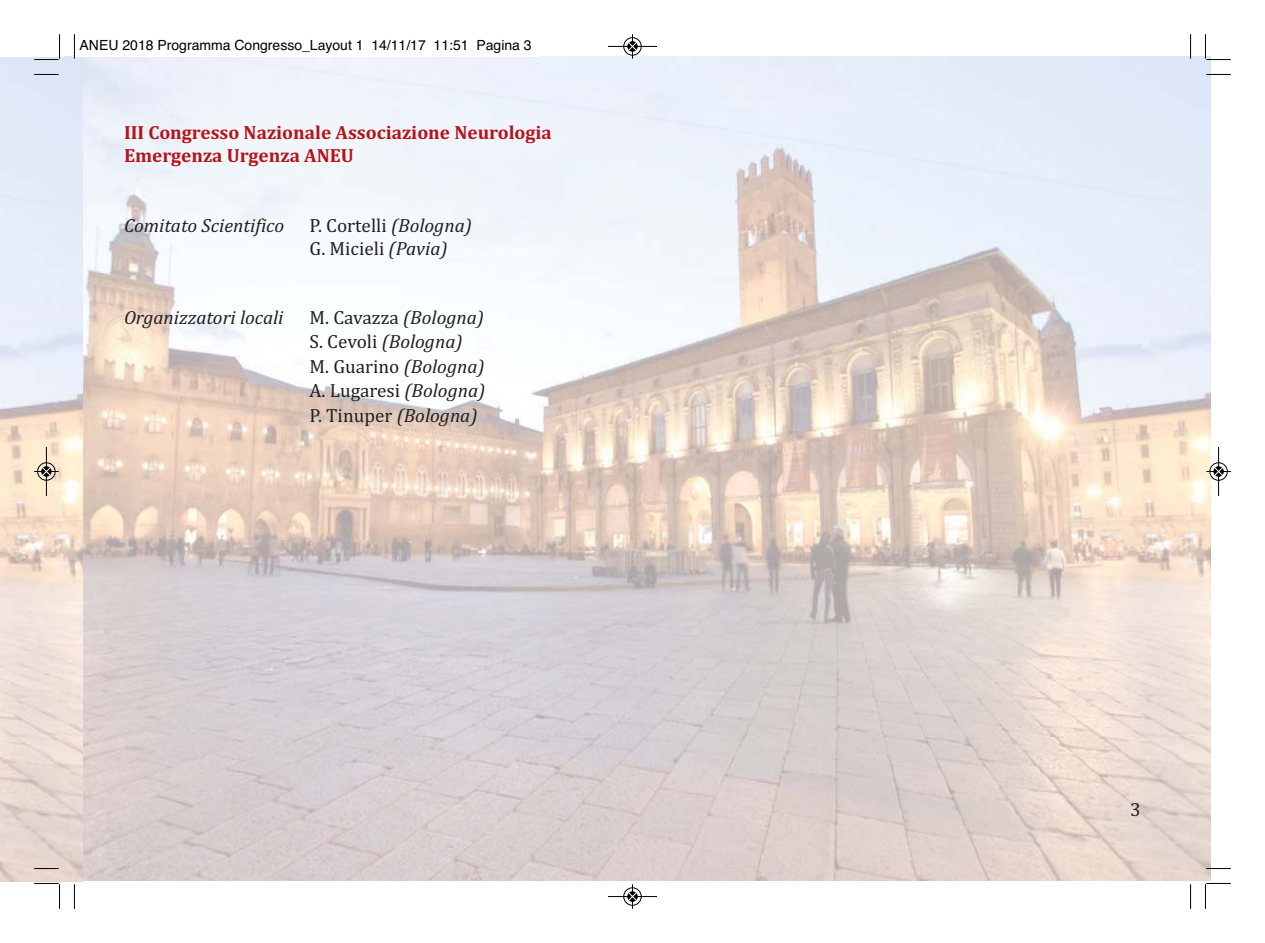
<style>
.page{position:relative;width:1265px;height:943px;background:#fff}
.page>*{position:absolute;margin:0;border:0;box-sizing:border-box;transform-origin:0 0}
.t1{font:19.25px/24.5px "Cambria";color:#231f20}
.t2{font:700 19.25px/23.1px "Cambria";color:#b61218}
.t3{font:italic 19.25px "Cambria";color:#231f20}
.t4{font:14px "Helvetica";color:#000}
.s1{font-style:italic}
</style>
<div class="page">
<img style="left:64px;top:56px;width:1146px;height:824px">
<img style="left:0;top:57px;width:83px;height:824px">
<div style="left:73px;top:32px;width:466px;height:25px;background:#fff"></div>
<svg style="left:74px;top:34px;width:1px;height:25px"></svg>
<svg style="left:34px;top:74px;width:25px;height:1px"></svg>
<svg style="left:1190px;top:34px;width:1px;height:25px"></svg>
<svg style="left:1206px;top:74px;width:25px;height:1px"></svg>
<svg style="left:74px;top:884px;width:1px;height:24px"></svg>
<svg style="left:34px;top:868px;width:25px;height:1px"></svg>
<svg style="left:1190px;top:884px;width:1px;height:24px"></svg>
<svg style="left:1206px;top:868px;width:25px;height:1px"></svg>
<svg style="left:34px;top:34px;width:26px;height:26px"></svg>
<svg style="left:1205px;top:34px;width:26px;height:26px"></svg>
<svg style="left:34px;top:883px;width:26px;height:25px"></svg>
<svg style="left:1205px;top:883px;width:26px;height:25px"></svg>
<svg style="left:607px;top:34px;width:51px;height:26px"></svg>
<svg style="left:608px;top:884px;width:49px;height:25px"></svg>
<svg style="left:33px;top:446px;width:27px;height:51px"></svg>
<svg style="left:1205px;top:446px;width:26px;height:51px"></svg>
<p class="t4" style="left:80px;top:40px;width:454px">ANEU 2018 Programma Congresso_Layout 1 14/11/17 11:51 Pagina 3</p>
<p class="t2" style="left:124px;top:123px;width:429px">III Congresso Nazionale Associazione Neurologia<br>Emergenza Urgenza ANEU</p>
<p class="t3" style="left:124px;top:218px;width:162px">Comitato Scientifico</p>
<p class="t1" style="left:310px;top:215px;width:164px;line-height:23.1px">P. Cortelli <span class="s1">(Bologna)<br></span>G. Micieli <span class="s1">(Pavia)</span></p>
<p class="t3" style="left:124px;top:310px;width:161px">Organizzatori locali</p>
<p class="t1" style="left:310px;top:307px;width:177px">M. Cavazza <span class="s1">(Bologna)<br></span>S. Cevoli <span class="s1">(Bologna)<br></span>M. Guarino <span class="s1">(Bologna)<br></span>A. Lugaresi <span class="s1">(Bologna)<br></span>P. Tinuper <span class="s1">(Bologna)</span></p>
<p class="t1" style="left:1130px;top:798px;width:12px">3</p>
</div>
